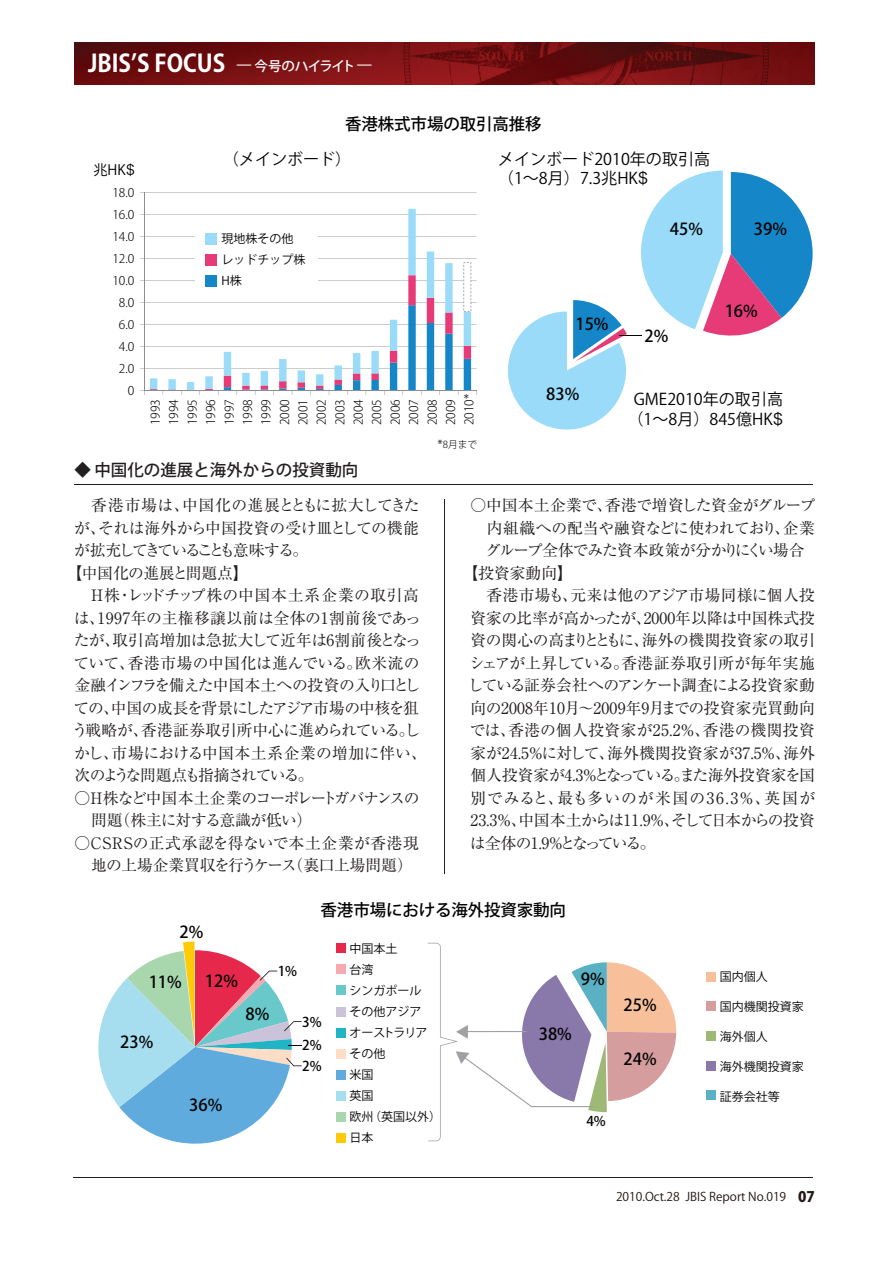
<style>
.page{position:relative;width:893px;height:1263px;background:#fff}
.page>*{position:absolute;margin:0;border:0;box-sizing:border-box;transform-origin:0 0}
.t1{font:24px "Koz Go Pro Bold 90 pv RKSJ H";color:#fff;scale:.95 1}
.t2{font:16.5px "Koz Go Pro Medium 90 pv RKSJ H";letter-spacing:-.01em;color:#030303}
.t3{font:16.5px "Koz Go Pro Medium 90 pv RKSJ H";color:#231f20}
.t4{font:16.05px/19.4px "Koz Go Pro Regular 90 pv RKSJ H";color:#030303}
.t5{font:15.75px/22.5px "Ryumin Pro Regular 90 pv RKSJ H";letter-spacing:-.015em;color:#231f20}
.t6{font:15.75px "Ryumin Pro Regular 90 pv RKSJ H";letter-spacing:.01em;color:#231f20}
.t7{font:15.75px "Ryumin Pro Regular 90 pv RKSJ H";letter-spacing:.015em;color:#231f20}
.t8{font:15.75px "Ryumin Pro Regular 90 pv RKSJ H";letter-spacing:.025em;color:#231f20}
.t9{font:15.75px/22.5px "Ryumin Pro Regular 90 pv RKSJ H";letter-spacing:-.05em;color:#231f20}
.t10{font:15.75px "Ryumin Pro Regular 90 pv RKSJ H";letter-spacing:.03em;color:#231f20}
.t11{font:15.75px "Ryumin Pro Regular 90 pv RKSJ H";letter-spacing:-.035em;color:#231f20}
.t12{font:15.75px "Ryumin Pro Regular 90 pv RKSJ H";letter-spacing:-.06em;color:#231f20}
.t13{font:15.75px "Ryumin Pro Regular 90 pv RKSJ H";letter-spacing:-.085em;color:#231f20}
.t14{font:15.75px "Ryumin Pro Regular 90 pv RKSJ H";letter-spacing:-.09em;color:#231f20}
.t15{font:15.75px "Ryumin Pro Regular 90 pv RKSJ H";letter-spacing:.075em;color:#231f20}
.t16{font:15.75px "Ryumin Pro Regular 90 pv RKSJ H";letter-spacing:.02em;color:#231f20}
.t17{font:15.75px "Ryumin Pro Regular 90 pv RKSJ H";letter-spacing:-.045em;color:#231f20}
.t18{font:15.75px "Ryumin Pro Regular 90 pv RKSJ H";letter-spacing:-.135em;color:#231f20}
.t19{font:15.75px "Ryumin Pro Regular 90 pv RKSJ H";letter-spacing:-.12em;color:#231f20}
.t20{font:15.75px "Ryumin Pro Regular 90 pv RKSJ H";letter-spacing:-.095em;color:#231f20}
.t21{font:14.1px "Koz Go Pro Regular 90 pv RKSJ H";color:#030303}
.t22{font:13.5px/20.5px "Koz Go Pro Medium 90 pv RKSJ H";color:#030303}
.t23{font:12px/18.5px "Koz Go Pro Light 90 pv RKSJ H";color:#030303}
.t24{font:12px/21px "Koz Go Pro Regular 90 pv RKSJ H";color:#030303}
.t25{font:12px "Koz Go Pro Regular 90 pv RKSJ H";color:#211814}
.t26{font:9.75px "Koz Go Pro Light 90 pv RKSJ H";color:#030303}
.s1{font-family:"Koz Go Pro Medium 90 pv RKSJ H";font-size:13.5px}
.s2{font-family:"Hira Kaku Pro W3 90 pv RKSJ H"}
.s3{font-size:12.15px}
.s4{font-family:"Koz Go Pro Heavy 90 pv RKSJ H";font-size:14.4px}
</style>
<div class="page">
<img style="left:75px;top:42px;width:739px;height:43px">
<hr style="left:73px;top:1177px;width:740px;height:1px;background:#231f20">
<hr style="left:445px;top:499px;width:1px;height:375px;background:#231f20">
<hr style="left:75px;top:484px;width:738px;height:1px;background:#231f20">
<hr style="left:144px;top:236px;width:333px;height:1px;background:#8e8e92">
<hr style="left:144px;top:214px;width:333px;height:1px;background:#8e8e92">
<hr style="left:144px;top:192px;width:333px;height:1px;background:#8e8e92">
<svg style="left:150px;top:209px;width:321px;height:49px"></svg>
<hr style="left:144px;top:192px;width:1px;height:198px;background:#8e8e92">
<svg style="left:140px;top:258px;width:337px;height:137px"></svg>
<div style="left:195px;top:223px;width:122px;height:72px;background:#fff"></div>
<div style="left:206px;top:233px;width:11px;height:11px;background:#99dbf8"></div>
<div style="left:206px;top:254px;width:11px;height:12px;background:#e63b77"></div>
<div style="left:206px;top:275px;width:11px;height:11px;background:#1586c8"></div>
<svg style="left:508px;top:171px;width:304px;height:259px"></svg>
<div style="left:706px;top:972px;width:10px;height:10px;background:#f7c09b"></div>
<div style="left:706px;top:1001px;width:10px;height:10px;background:#d69d9e"></div>
<div style="left:706px;top:1031px;width:10px;height:10px;background:#9eb975"></div>
<div style="left:706px;top:1061px;width:10px;height:10px;background:#8978aa"></div>
<div style="left:706px;top:1091px;width:10px;height:9px;background:#59b1c3"></div>
<div style="left:336px;top:1070px;width:10px;height:10px;background:#5fabde"></div>
<div style="left:336px;top:1091px;width:10px;height:10px;background:#a6deef"></div>
<div style="left:336px;top:1112px;width:10px;height:10px;background:#a8d7ae"></div>
<div style="left:336px;top:1133px;width:10px;height:10px;background:#feca0a"></div>
<div style="left:336px;top:943px;width:10px;height:10px;background:#e5284b"></div>
<div style="left:336px;top:964px;width:10px;height:10px;background:#f7a9b1"></div>
<div style="left:336px;top:986px;width:10px;height:9px;background:#69c8ca"></div>
<div style="left:336px;top:1007px;width:10px;height:9px;background:#cac3d9"></div>
<div style="left:336px;top:1028px;width:10px;height:10px;background:#21b4c4"></div>
<div style="left:336px;top:1049px;width:10px;height:10px;background:#fdddc6"></div>
<svg style="left:98px;top:942px;width:204px;height:202px"></svg>
<svg style="left:428px;top:943px;width:248px;height:198px"></svg>
<h1 class="t1" style="left:88px;top:54px;width:301px">JBISʼS FOCUS <span class="s1">̶ 今号のハイライト̶</span></h1>
<p class="t21" style="left:93px;top:164px;width:43px">兆HK<span class="s2">$</span></p>
<p class="t23" style="left:112px;top:185px;width:24px">18.0</p>
<p class="t23" style="left:112px;top:207px;width:24px">16.0</p>
<p class="t23" style="left:112px;top:229px;width:24px">14.0</p>
<p class="t23" style="left:112px;top:251px;width:24px">12.0</p>
<p class="t23" style="left:112px;top:273px;width:24px">10.0</p>
<p class="t23" style="left:119px;top:295px;width:17px">8.0</p>
<p class="t23" style="left:119px;top:317px;width:17px">6.0</p>
<p class="t23" style="left:119px;top:339px;width:17px">4.0</p>
<p class="t23" style="left:119px;top:361px;width:17px">2.0</p>
<p class="t23" style="left:128px;top:383px;width:8px">0</p>
<p class="t2" style="left:345px;top:118px;width:198px">香港株式市場の取引高推移</p>
<p class="t4" style="left:223px;top:151px;width:130px">（メインボード）</p>
<p class="t24" style="left:221px;top:230px;width:85px">現地株その他レッドチップ株<br>H株</p>
<p class="t23" style="left:148px;top:425px;width:33px;rotate:-90deg">1993<br>1994<br>1995<br>1996<br>1997<br>1998<br>1999<br>2000<br>2001<br>2002<br>2003<br>2004<br>2005<br>2006<br>2007<br>2008<br>2009<br>2010*</p>
<p class="t26" style="left:437px;top:440px;width:41px"><span class="s3">*</span>8月まで</p>
<p class="t4" style="left:498px;top:151px;width:214px">メインボード2010年の取引高（1～8月）7.3兆HK<span class="s2">$</span></p>
<p class="t2" style="left:670px;top:222px;width:35px">45%</p>
<p class="t2" style="left:754px;top:222px;width:35px">39%</p>
<p class="t2" style="left:575px;top:317px;width:35px">15%</p>
<p class="t2" style="left:546px;top:387px;width:35px">83%</p>
<p class="t2" style="left:644px;top:330px;width:25px">2%</p>
<p class="t2" style="left:725px;top:305px;width:35px">16%</p>
<p class="t4" style="left:627px;top:392px;width:157px;text-align:center">GME2010年の取引高（1～8月）845億HK<span class="s2">$</span></p>
<p class="t3" style="left:75px;top:464px;width:285px">◆ 中国化の進展と海外からの投資動向</p>
<p class="t16" style="left:75px;top:500px;width:347px">　香港市場は、中国化の進展とともに拡大してきた</p>
<p class="t5" style="left:74px;top:519px;width:346px">が、それは海外から中国投資の受け皿としての機能</p>
<p class="t18" style="left:74px;top:545px;width:235px">が拡充してきていることも意味する。</p>
<p class="t5" style="left:67px;top:564px;width:184px">【中国化の進展と問題点】</p>
<p class="t8" style="left:75px;top:590px;width:346px">　H株・レッドチップ株の中国本土系企業の取引高</p>
<p class="t8" style="left:74px;top:612px;width:349px">は、1997年の主権移譲以前は全体の1割前後であっ</p>
<p class="t11" style="left:74px;top:635px;width:349px">たが、取引高増加は急拡大して近年は6割前後となっ</p>
<p class="t5" style="left:74px;top:654px;width:347px">ていて、香港市場の中国化は進んでいる。欧米流の</p>
<p class="t12" style="left:75px;top:680px;width:347px">金融インフラを備えた中国本土への投資の入り口とし</p>
<p class="t13" style="left:74px;top:702px;width:347px">ての、中国の成長を背景にしたアジア市場の中核を狙</p>
<p class="t5" style="left:72px;top:721px;width:350px">う戦略が、香港証券取引所中心に進められている。し</p>
<p class="t6" style="left:74px;top:747px;width:354px">かし、市場における中国本土系企業の増加に伴い、</p>
<p class="t19" style="left:75px;top:770px;width:240px">次のような問題点も指摘されている。</p>
<p class="t9" style="left:91px;top:789px;width:330px;text-indent:-16px">○H株など中国本土企業のコーポレートガバナンスの問題（株主に対する意識が低い）</p>
<p class="t5" style="left:91px;top:834px;width:329px;text-indent:-16px">○CSRSの正式承認を得ないで本土企業が香港現地の上場企業買収を行うケース（裏口上場問題）</p>
<p class="t5" style="left:470px;top:496px;width:347px">○中国本土企業で、香港で増資した資金がグループ</p>
<p class="t5" style="left:487px;top:519px;width:329px">内組織への配当や融資などに使われており、企業</p>
<p class="t17" style="left:485px;top:545px;width:321px">グループ全体でみた資本政策が分かりにくい場合</p>
<p class="t5" style="left:463px;top:564px;width:112px">【投資家動向】</p>
<p class="t5" style="left:470px;top:586px;width:346px">　香港市場も、元来は他のアジア市場同様に個人投</p>
<p class="t5" style="left:470px;top:609px;width:346px">資家の比率が高かったが、2000年以降は中国株式投</p>
<p class="t5" style="left:470px;top:631px;width:346px">資の関心の高まりとともに、海外の機関投資家の取引</p>
<p class="t7" style="left:469px;top:657px;width:347px">シェアが上昇している。香港証券取引所が毎年実施</p>
<p class="t14" style="left:468px;top:680px;width:348px">している証券会社へのアンケート調査による投資家動</p>
<p class="t6" style="left:470px;top:702px;width:346px">向の2008年10月～2009年9月までの投資家売買動向</p>
<p class="t10" style="left:470px;top:725px;width:347px">では、香港の個人投資家が25.2%、香港の機関投資</p>
<p class="t7" style="left:470px;top:747px;width:346px">家が24.5%に対して、海外機関投資家が37.5%、海外</p>
<p class="t5" style="left:470px;top:766px;width:346px">個人投資家が4.3%となっている。また海外投資家を国</p>
<p class="t15" style="left:470px;top:792px;width:346px">別でみると、最も多いのが米国の36.3%、英国が</p>
<p class="t5" style="left:470px;top:811px;width:346px">23.3%、中国本土からは11.9%、そして日本からの投資</p>
<p class="t20" style="left:470px;top:837px;width:187px">は全体の1.9%となっている。</p>
<p class="t2" style="left:179px;top:925px;width:25px">2%</p>
<p class="t2" style="left:149px;top:976px;width:35px">11%</p>
<p class="t2" style="left:120px;top:1036px;width:35px">23%</p>
<p class="t2" style="left:205px;top:974px;width:35px">12%</p>
<p class="t2" style="left:245px;top:1007px;width:25px">8%</p>
<p class="t2" style="left:189px;top:1099px;width:35px">36%</p>
<p class="t2" style="left:321px;top:904px;width:247px">香港市場における海外投資家動向</p>
<p class="t22" style="left:278px;top:963px;width:21px">1%</p>
<p class="t22" style="left:302px;top:1013px;width:21px">3%</p>
<p class="t22" style="left:302px;top:1037px;width:21px">2%<br>2%</p>
<p class="t24" style="left:349px;top:939px;width:93px">中国本土<br>台湾<br>シンガポール<br>その他アジア<br>オーストラリアその他<br>米国<br>英国<br>欧州（英国以外）日本</p>
<p class="t2" style="left:539px;top:1028px;width:35px">38%</p>
<p class="t2" style="left:581px;top:972px;width:25px">9%</p>
<p class="t22" style="left:586px;top:1113px;width:21px">4%</p>
<p class="t2" style="left:623px;top:999px;width:35px">25%</p>
<p class="t2" style="left:623px;top:1053px;width:35px">24%</p>
<p class="t24" style="left:720px;top:968px;width:49px">国内個人</p>
<p class="t24" style="left:720px;top:998px;width:85px">国内機関投資家</p>
<p class="t24" style="left:720px;top:1028px;width:49px">海外個人</p>
<p class="t24" style="left:720px;top:1058px;width:85px">海外機関投資家</p>
<p class="t24" style="left:720px;top:1088px;width:61px">証券会社等</p>
<p class="t25" style="left:616px;top:1192px;width:200px">2010.Oct.28 JBIS Report No.019 <span class="s4">07</span></p>
</div>
